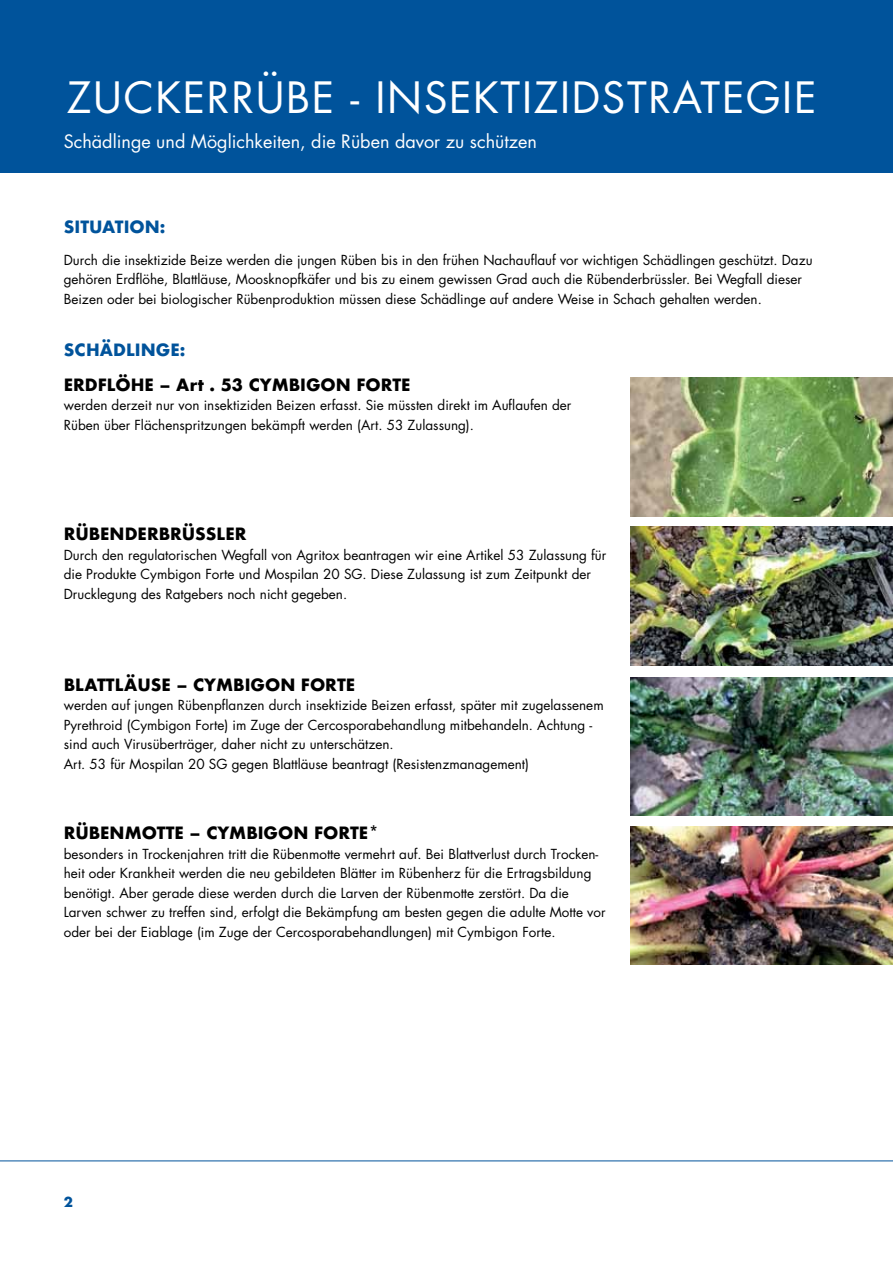
<style>
.page{position:relative;width:893px;height:1263px;background:#fff}
.page>*{position:absolute;margin:0;border:0;box-sizing:border-box;transform-origin:0 0}
.t1{font:42px "Futura";letter-spacing:.04em;color:#fff}
.t2{font:18px "Futura";color:#fff}
.t3{font:700 16.5px "Futura";color:#000}
.t4{font:700 16.5px "Futura";color:#00539b}
.t5{font:13.5px/19.5px "Futura";color:#000}
.t6{font:700 13.5px "Futura";color:#00539b}
</style>
<div class="page">
<hr style="left:0;top:1160px;width:893px;height:1px;background:#00539b">
<div style="left:0;top:0;width:893px;height:173px;background:#00539b"></div>
<img style="left:630px;top:377px;width:263px;height:139px">
<img style="left:630px;top:527px;width:263px;height:138px">
<img style="left:630px;top:677px;width:263px;height:139px">
<img style="left:630px;top:826px;width:263px;height:139px">
<h1 class="t1" style="left:67px;top:68px;width:751px">ZUCKERRÜBE - INSEKTIZIDSTRATEGIE</h1>
<h2 class="t2" style="left:64px;top:129px;width:475px">Schädlinge und Möglichkeiten, die Rüben davor zu schützen</h2>
<p class="t4" style="left:64px;top:215px;width:103px">SITUATION:</p>
<p class="t5" style="left:64px;top:250px;width:750px">Durch die insektizide Beize werden die jungen Rüben bis in den frühen Nachauflauf vor wichtigen Schädlingen geschützt. Dazu gehören Erdflöhe, Blattläuse, Moosknopfkäfer und bis zu einem gewissen Grad auch die Rübenderbrüssler. Bei Wegfall dieser<br>Beizen oder bei biologischer Rübenproduktion müssen diese Schädlinge auf andere Weise in Schach gehalten werden.</p>
<p class="t4" style="left:64px;top:338px;width:123px">SCHÄDLINGE:</p>
<p class="t3" style="left:64px;top:373px;width:250px">ERDFLÖHE – ART . 53 CYMBIGON</p>
<p class="t3" style="left:356px;top:373px;width:12px">FORTE</p>
<p class="t5" style="left:64px;top:395px;width:509px">werden derzeit nur von insektiziden Beizen erfasst. Sie müssten direkt im Auflaufen der<br>Rüben über Flächenspritzungen bekämpft werden (Art. 53 Zulassung).</p>
<p class="t3" style="left:64px;top:522px;width:184px">RÜBENDERBRÜSSLER</p>
<p class="t5" style="left:64px;top:545px;width:544px">Durch den regulatorischen Wegfall von Agritox beantragen wir eine Artikel 53 Zulassung für die Produkte Cymbigon Forte und Mospilan 20 SG. Diese Zulassung ist zum Zeitpunkt der<br>Drucklegung des Ratgebers noch nicht gegeben.</p>
<p class="t3" style="left:64px;top:672px;width:194px">BLATTLÄUSE – CYMBIGON</p>
<p class="t3" style="left:301px;top:672px;width:12px">FORTE</p>
<p class="t5" style="left:64px;top:695px;width:541px">werden auf jungen Rübenpflanzen durch insektizide Beizen erfasst, später mit zugelassenem Pyrethroid (Cymbigon Forte) im Zuge der Cercosporabehandlung mitbehandeln. Achtung - sind auch Virusüberträger, daher nicht zu unterschätzen.<br>Art. 53 für Mospilan 20 SG gegen Blattläuse beantragt (Resistenzmanagement)</p>
<p class="t3" style="left:64px;top:821px;width:208px">RÜBENMOTTE – CYMBIGON</p>
<p class="t3" style="left:314px;top:821px;width:12px">FORTE</p>
<p class="t3" style="left:368px;top:821px;width:13px">*</p>
<p class="t5" style="left:64px;top:844px;width:543px">besonders in Trockenjahren tritt die Rübenmotte vermehrt auf. Bei Blattverlust durch Trocken&shy;heit oder Krankheit werden die neu gebildeten Blätter im Rübenherz für die Ertragsbildung benötigt. Aber gerade diese werden durch die Larven der Rübenmotte zerstört. Da die Larven schwer zu treffen sind, erfolgt die Bekämpfung am besten gegen die adulte Motte vor oder bei der Eiablage (im Zuge der Cercosporabehandlungen) mit Cymbigon Forte.</p>
<p class="t6" style="left:64px;top:1192px;width:11px">2</p>
</div>
